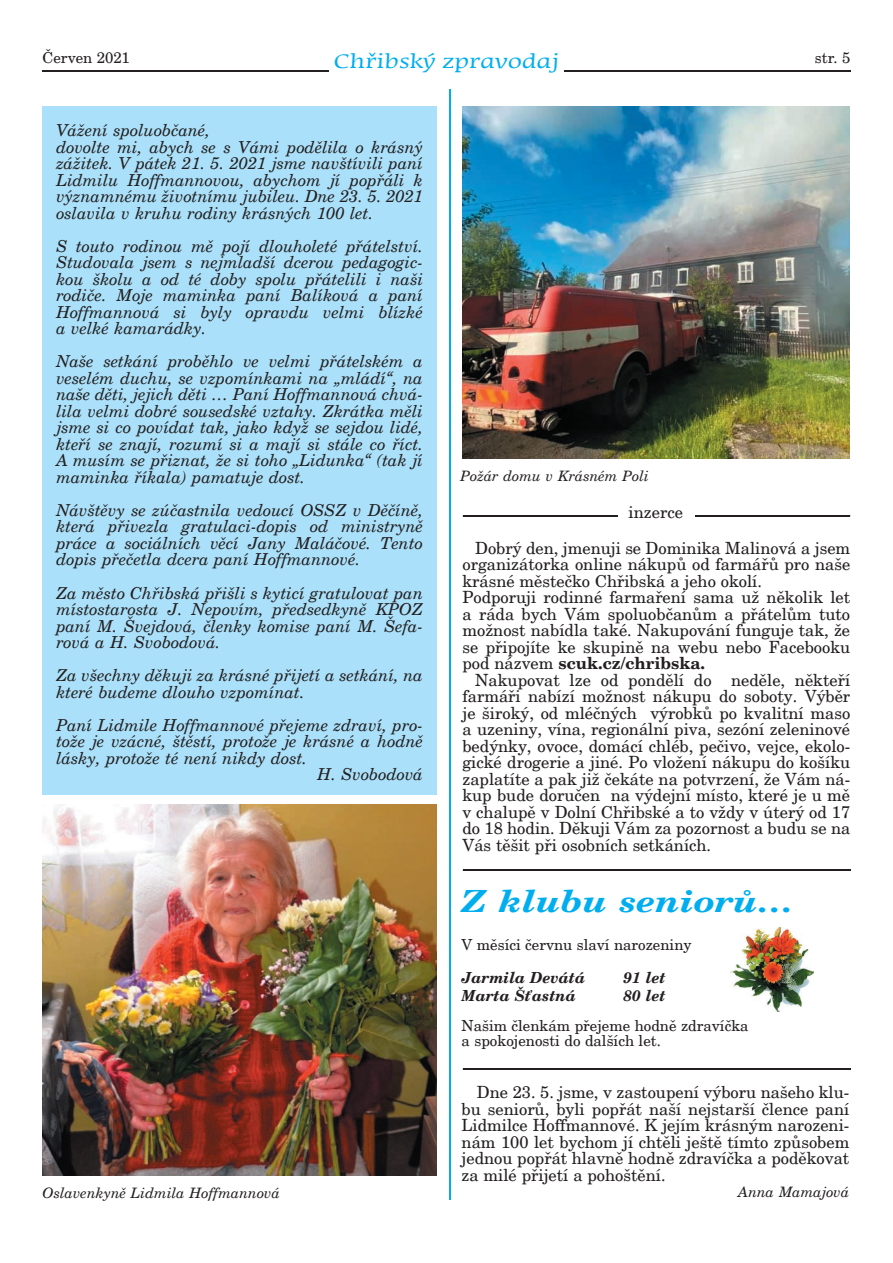
<style>
.page{position:relative;width:893px;height:1263px;background:#fff}
.page>*{position:absolute;margin:0;border:0;box-sizing:border-box;transform-origin:0 0}
.t1{font:italic 700 30px "New Brunswick";color:#00aeef;scale:1.2 1}
.t2{font:21px "Mirarae AT";color:#00aeef;scale:1.2 1}
.t3{font:italic 16.5px/16.5px "New Brunswick";color:#231f20;text-align:justify}
.t4{font:16.5px/16.5px "New Brunswick";color:#231f20;text-align:justify}
.t5{font:15px/15px "New Brunswick";color:#231f20}
.t6{font:italic 700 15px "New Brunswick";color:#231f20}
.t7{font:italic 14.4px "New Brunswick";color:#231f20}
.s1{font-weight:700}
</style>
<div class="page">
<div style="left:43px;top:106px;width:394px;height:688px;background:#aae0f9"></div>
<img style="left:463px;top:106px;width:387px;height:352px">
<hr style="left:449px;top:89px;width:1px;height:1110px;background:#00aeef">
<hr style="left:43px;top:71px;width:286px;height:1px;background:#231f20">
<hr style="left:564px;top:71px;width:286px;height:1px;background:#231f20">
<img style="left:43px;top:805px;width:393px;height:371px">
<hr style="left:463px;top:1068px;width:387px;height:1px;background:#231f20">
<hr style="left:463px;top:870px;width:387px;height:1px;background:#231f20">
<hr style="left:463px;top:516px;width:155px;height:1px;background:#231f20">
<hr style="left:695px;top:515px;width:155px;height:1px;background:#231f20">
<img style="left:730px;top:927px;width:84px;height:85px">
<p class="t5" style="left:43px;top:50px;width:89px">Červen 2021</p>
<p class="t2" style="left:333px;top:48px;width:190px">Chřibský zpravodaj</p>
<p class="t5" style="left:815px;top:50px;width:37px">str. 5</p>
<p class="t3" style="left:56px;top:122px;width:368px;text-align:left">Vážení spoluobčané,<br>dovolte mi, abych se s Vámi podělila o krásný zážitek. V pátek 21. 5. 2021 jsme navštívili paní Lidmilu Hoffmannovou, abychom jí popřáli k významnému životnímu jubileu. Dne 23. 5. 2021 oslavila v kruhu rodiny krásných 100 let.</p>
<p class="t3" style="left:56px;top:238px;width:368px">S touto rodinou mě pojí dlouholeté přátelství.<br>Studovala jsem s nejmladší dcerou pedagogic&shy;kou školu a od té doby spolu přátelili i naši rodiče. Moje maminka paní Balíková a paní Hoffmannová si byly opravdu velmi blízké a velké kamarádky.</p>
<p class="t3" style="left:56px;top:353px;width:368px">Naše setkání proběhlo ve velmi přátelském a veselém duchu, se vzpomínkami na „mládí“, na naše děti, jejich děti … Paní Hoffmannová chvá&shy;lila velmi dobré sousedské vztahy. Zkrátka měli jsme si co povídat tak, jako když se sejdou lidé, kteří se znají, rozumí si a mají si stále co říct.<br>A musím se přiznat, že si toho „Lidunka“ (tak jí maminka říkala) pamatuje dost.</p>
<p class="t3" style="left:56px;top:502px;width:368px">Návštěvy se zúčastnila vedoucí OSSZ v Děčíně, která přivezla gratulaci-dopis od ministryně práce a sociálních věcí Jany Maláčové. Tento dopis přečetla dcera paní Hoffmannové.</p>
<p class="t3" style="left:56px;top:584px;width:368px">Za město Chřibská přišli s kyticí gratulovat pan místostarosta J. Nepovím, předsedkyně KPOZ paní M. Švejdová, členky komise paní M. Šefa&shy;rová a H. Svobodová.</p>
<p class="t3" style="left:56px;top:667px;width:368px">Za všechny děkuji za krásné přijetí a setkání, na které budeme dlouho vzpomínat.</p>
<p class="t3" style="left:56px;top:716px;width:368px">Paní Lidmile Hoffmannové přejeme zdraví, pro-</p>
<p class="t3" style="left:56px;top:733px;width:368px">tože je vzácné, štěstí, protože je krásné a hodně</p>
<p class="t3" style="left:56px;top:749px;width:252px">lásky, protože té není nikdy dost.</p>
<p class="t3" style="left:318px;top:766px;width:107px">H. Svobodová</p>
<p class="t7" style="left:43px;top:1185px;width:239px">Oslavenkyně Lidmila Hoffmannová</p>
<p class="t7" style="left:460px;top:467px;width:190px">Požár domu v Krásném Poli</p>
<p class="t4" style="left:475px;top:493px;width:377px;line-height:36.2px;text-indent:153px">inzerce<br>Dobrý den, jmenuji se Dominika Malinová a jsem</p>
<p class="t4" style="left:462px;top:556px;width:389px;text-align:left">organizátorka online nákupů od farmářů pro naše krásné městečko Chřibská a jeho okolí.<br>Podporuji rodinné farmaření sama už několik let a ráda bych Vám spoluobčanům a přátelům tuto možnost nabídla také. Nakupování funguje tak, že se připojíte ke skupině na webu nebo Facebooku pod názvem <span class="s1">scuk.cz/chribska.</span></p>
<p class="t4" style="left:462px;top:671px;width:389px;text-indent:13px">Nakupovat lze od pondělí do neděle, někteří farmáři nabízí možnost nákupu do soboty. Výběr je široký, od mléčných výrobků po kvalitní maso a uzeniny, vína, regionální piva, sezóní zeleninové bedýnky, ovoce, domácí chléb, pečivo, vejce, ekolo&shy;gické drogerie a jiné. Po vložení nákupu do košíku zaplatíte a pak již čekáte na potvrzení, že Vám ná&shy;kup bude doručen na výdejní místo, které je u mě v chalupě v Dolní Chřibské a to vždy v úterý od 17 do 18 hodin. Děkuji Vám za pozornost a budu se na Vás těšit při osobních setkáních.</p>
<h1 class="t1" style="left:462px;top:883px;width:279px">Z klubu seniorů…</h1>
<p class="t5" style="left:462px;top:937px;width:231px">V měsíci červnu slaví narozeniny</p>
<p class="t6" style="left:462px;top:969px;width:125px">Jarmila Devátá</p>
<p class="t6" style="left:624px;top:969px;width:43px">91 let</p>
<p class="t6" style="left:462px;top:987px;width:116px">Marta Šťastná</p>
<p class="t6" style="left:624px;top:987px;width:43px">80 let</p>
<p class="t5" style="left:462px;top:1018px;width:288px">Našim členkám přejeme hodně zdravíčka a spokojenosti do dalších let.</p>
<p class="t4" style="left:462px;top:1084px;width:389px;text-indent:15px">Dne 23. 5. jsme, v zastoupení výboru našeho klu&shy;bu seniorů, byli popřát naší nejstarší člence paní Lidmilce Hoffmannové. K jejím krásným narozeni&shy;nám 100 let bychom jí chtěli ještě tímto způsobem jednou popřát hlavně hodně zdravíčka a poděkovat za milé přijetí a pohoštění.</p>
<p class="t7" style="left:738px;top:1183px;width:113px">Anna Mamajová</p>
</div>
